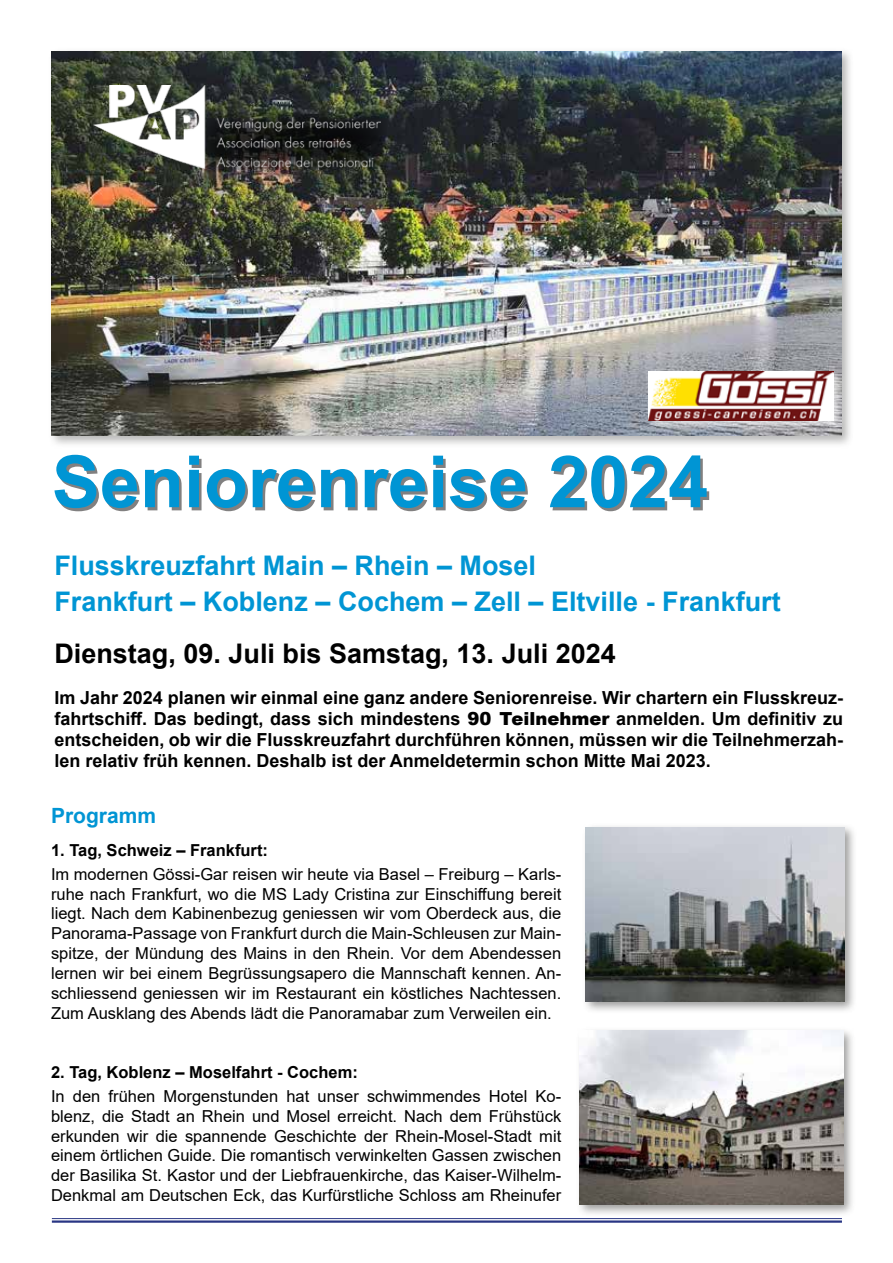
<style>
.page{position:relative;width:893px;height:1263px;background:#fff}
.page>*{position:absolute;margin:0;border:0;box-sizing:border-box;transform-origin:0 0}
.t1{font:700 72px "Arial";color:#0095d4}
.t2{font:700 27px/36.6px "Arial";color:#0095d4}
.t3{font:700 27px "Arial";color:#000}
.t4{font:700 21px "Arial";color:#0095d4}
.t5{font:700 18px/21px "Arial";color:#000;text-align:justify}
.t6{font:16.5px/19.8px "Arial";color:#000;text-align:justify}
.t7{font:700 16.5px "Arial";color:#000}
.s1{font-weight:900}
</style>
<div class="page">
<div style="left:48px;top:47px;width:806px;height:401px;background:#9d9d9c;opacity:.75"></div>
<img style="left:52px;top:51px;width:790px;height:385px">
<svg style="left:200px;top:112px;width:187px;height:60px"></svg>
<svg style="left:585px;top:826px;width:269px;height:185px"></svg>
<img style="left:586px;top:828px;width:258px;height:173px">
<svg style="left:579px;top:1030px;width:273px;height:184px"></svg>
<img style="left:580px;top:1031px;width:263px;height:173px">
<hr style="left:52px;top:1218px;width:790px;height:1px;background:#283583">
<hr style="left:52px;top:1220px;width:790px;height:3px;background:#283583">
<img style="left:94px;top:85px;width:287px;height:84px">
<div style="left:644px;top:367px;width:202px;height:66px;background:#fff;opacity:.75"></div>
<img style="left:648px;top:371px;width:185px;height:50px">
<h1 class="t1" style="left:52px;top:431px;width:658px">Seniorenreise 2024</h1>
<h2 class="t2" style="left:54px;top:547px;width:728px">Flusskreuzfahrt Main – Rhein – Mosel<br>Frankfurt – Koblenz – Cochem – Zell – Eltville - Frankfurt</h2>
<h2 class="t3" style="left:54px;top:635px;width:563px">Dienstag, 09. Juli bis Samstag, 13. Juli 2024</h2>
<p class="t5" style="left:54px;top:688px;width:790px">Im Jahr 2024 planen wir einmal eine ganz andere Seniorenreise. Wir chartern ein Flusskreuz&shy;fahrtschiff. Das bedingt, dass sich mindestens <span class="s1">90 Teilnehmer</span> anmelden. Um definitiv zu entscheiden, ob wir die Flusskreuzfahrt durchführen können, müssen wir die Teilnehmerzah&shy;len relativ früh kennen. Deshalb ist der Anmeldetermin schon Mitte Mai 2023.</p>
<p class="t4" style="left:51px;top:801px;width:107px">Programm</p>
<p class="t7" style="left:51px;top:838px;width:218px">1. Tag, Schweiz – Frankfurt:</p>
<p class="t6" style="left:51px;top:864px;width:512px">Im modernen Gössi-Gar reisen wir heute via Basel – Freiburg – Karls&shy;ruhe nach Frankfurt, wo die MS Lady Cristina zur Einschiffung bereit liegt. Nach dem Kabinenbezug geniessen wir vom Oberdeck aus, die Panorama-Passage von Frankfurt durch die Main-Schleusen zur Main&shy;spitze, der Mündung des Mains in den Rhein. Vor dem Abendessen lernen wir bei einem Begrüssungsapero die Mannschaft kennen. An&shy;schliessend geniessen wir im Restaurant ein köstliches Nachtessen.<br>Zum Ausklang des Abends lädt die Panoramabar zum Verweilen ein.</p>
<p class="t7" style="left:51px;top:1060px;width:308px">2. Tag, Koblenz – Moselfahrt - Cochem:</p>
<p class="t6" style="left:51px;top:1086px;width:512px">In den frühen Morgenstunden hat unser schwimmendes Hotel Ko&shy;blenz, die Stadt an Rhein und Mosel erreicht. Nach dem Frühstück erkunden wir die spannende Geschichte der Rhein-Mosel-Stadt mit einem örtlichen Guide. Die romantisch verwinkelten Gassen zwischen der Basilika St. Kastor und der Liebfrauenkirche, das Kaiser-Wilhelm-Denkmal am Deutschen Eck, das Kurfürstliche Schloss am Rheinufer</p>
</div>
